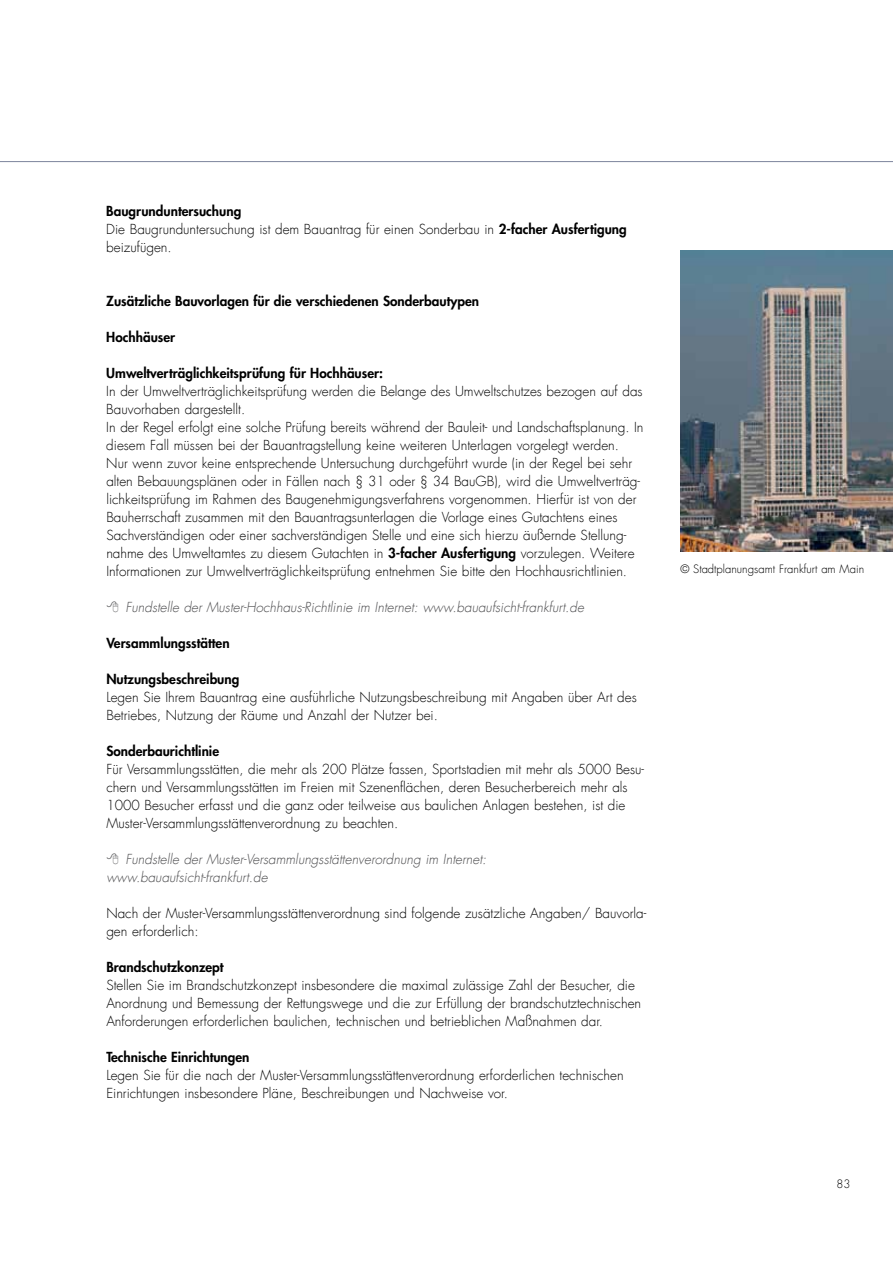
<style>
.page{position:relative;width:893px;height:1263px;background:#fff}
.page>*{position:absolute;margin:0;border:0;box-sizing:border-box;transform-origin:0 0}
.t1{font:300 13.5px/18px "Futura LT";color:#000}
.t2{font:800 13.5px "Futura Std";color:#000}
.t3{font:italic 300 13.5px/18px "Futura LT";color:#4d4d4f}
.t4{font:300 11.25px "Futura LT";color:#000}
.s1{font-family:"Futura Std";font-weight:800}
</style>
<div class="page">
<hr style="left:0;top:161px;width:893px;height:1px;background:#7d849d">
<img style="left:680px;top:251px;width:213px;height:301px">
<p class="t2" style="left:106px;top:202px;width:137px">Baugrunduntersuchung</p>
<p class="t1" style="left:106px;top:220px;width:522px">Die Baugrunduntersuchung ist dem Bauantrag für einen Sonderbau in <span class="s1">2-facher Ausfertigung </span>beizufügen.</p>
<p class="t2" style="left:106px;top:292px;width:374px">Zusätzliche Bauvorlagen für die verschiedenen Sonderbautypen</p>
<p class="t2" style="left:106px;top:328px;width:70px">Hochhäuser</p>
<p class="t2" style="left:106px;top:364px;width:278px">Umweltverträglichkeitsprüfung für Hochhäuser:</p>
<p class="t1" style="left:106px;top:382px;width:539px">In der Umweltverträglichkeitsprüfung werden die Belange des Umweltschutzes bezogen auf das Bauvorhaben dargestellt.<br>In der Regel erfolgt eine solche Prüfung bereits während der Bauleit- und Landschaftsplanung. In diesem Fall müssen bei der Bauantragstellung keine weiteren Unterlagen vorgelegt werden.<br>Nur wenn zuvor keine entsprechende Untersuchung durchgeführt wurde (in der Regel bei sehr alten Bebauungsplänen oder in Fällen nach § 31 oder § 34 BauGB), wird die Umweltverträg&shy;lichkeitsprüfung im Rahmen des Baugenehmigungsverfahrens vorgenommen. Hierfür ist von der Bauherrschaft zusammen mit den Bauantragsunterlagen die Vorlage eines Gutachtens eines Sachverständigen oder einer sachverständigen Stelle und eine sich hierzu äußernde Stellung&shy;nahme des Umweltamtes zu diesem Gutachten in <span class="s1">3-facher Ausfertigung</span> vorzulegen. Weitere Informationen zur Umweltverträglichkeitsprüfung entnehmen Sie bitte den Hochhausrichtlinien.</p>
<p class="t3" style="left:125px;top:598px;width:460px">Fundstelle der Muster-Hochhaus-Richtlinie im Internet: www.bauaufsicht-frankfurt.de</p>
<p class="t2" style="left:106px;top:634px;width:125px">Versammlungsstätten</p>
<p class="t2" style="left:106px;top:670px;width:135px">Nutzungsbeschreibung</p>
<p class="t1" style="left:106px;top:688px;width:532px">Legen Sie Ihrem Bauantrag eine ausführliche Nutzungsbeschreibung mit Angaben über Art des<br>Betriebes, Nutzung der Räume und Anzahl der Nutzer bei.</p>
<p class="t2" style="left:106px;top:742px;width:114px">Sonderbaurichtlinie</p>
<p class="t1" style="left:106px;top:760px;width:539px">Für Versammlungsstätten, die mehr als 200 Plätze fassen, Sportstadien mit mehr als 5000 Besu&shy;chern und Versammlungsstätten im Freien mit Szenenflächen, deren Besucherbereich mehr als 1000 Besucher erfasst und die ganz oder teilweise aus baulichen Anlagen bestehen, ist die Muster-Versammlungsstättenverordnung zu beachten.</p>
<p class="t3" style="left:106px;top:850px;width:382px;text-indent:19px">Fundstelle der Muster-Versammlungsstättenverordnung im Internet: www.bauaufsicht-frankfurt.de</p>
<p class="t1" style="left:106px;top:904px;width:541px">Nach der Muster-Versammlungsstättenverordnung sind folgende zusätzliche Angaben/ Bauvorla&shy;gen erforderlich:</p>
<p class="t2" style="left:106px;top:958px;width:119px">Brandschutzkonzept</p>
<p class="t1" style="left:106px;top:976px;width:536px">Stellen Sie im Brandschutzkonzept insbesondere die maximal zulässige Zahl der Besucher, die<br>Anordnung und Bemessung der Rettungswege und die zur Erfüllung der brandschutztechnischen<br>Anforderungen erforderlichen baulichen, technischen und betrieblichen Maßnahmen dar.</p>
<p class="t2" style="left:106px;top:1048px;width:145px">Technische Einrichtungen</p>
<p class="t1" style="left:106px;top:1066px;width:519px">Legen Sie für die nach der Muster-Versammlungsstättenverordnung erforderlichen technischen<br>Einrichtungen insbesondere Pläne, Beschreibungen und Nachweise vor.</p>
<p class="t4" style="left:680px;top:562px;width:185px">© Stadtplanungsamt Frankfurt am Main</p>
<p class="t4" style="left:836px;top:1177px;width:15px">83</p>
</div>
